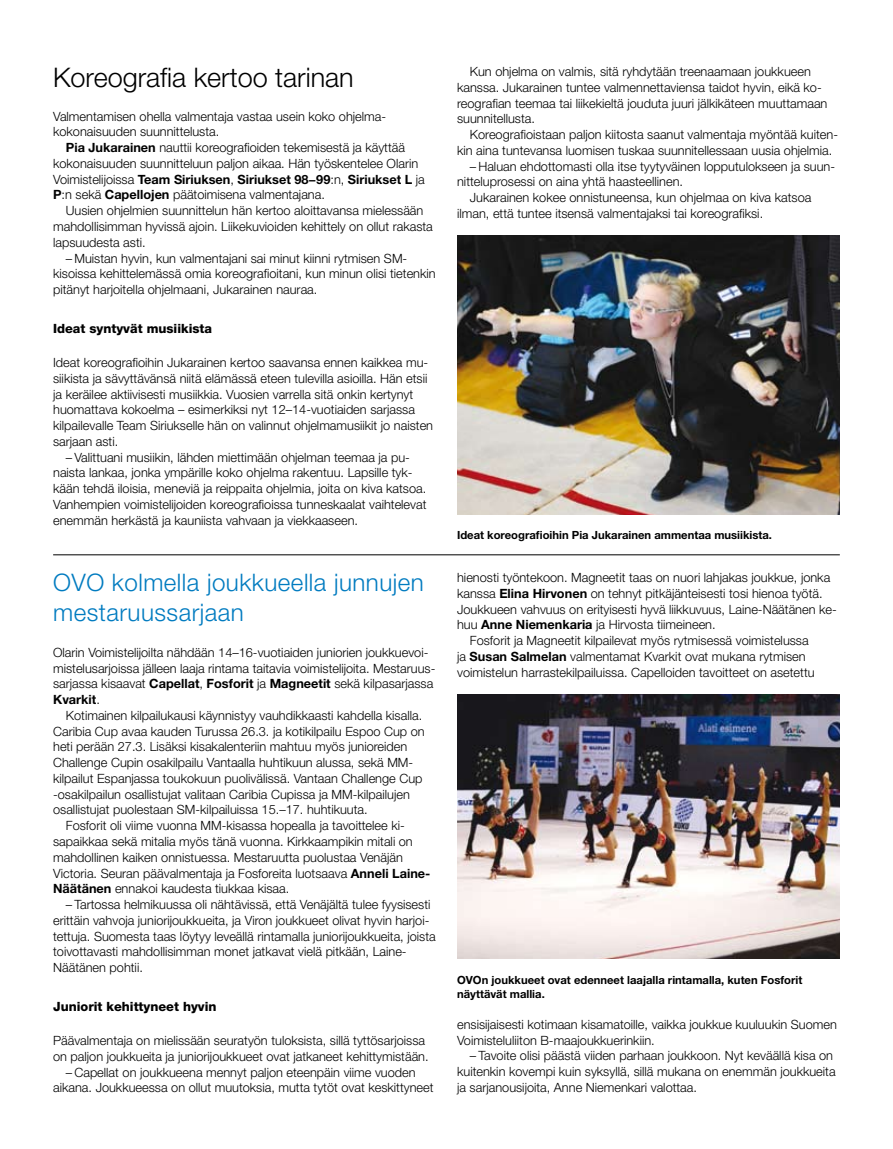
<style>
.page{position:relative;width:893px;height:1149px;background:#fff}
.page>*{position:absolute;margin:0;border:0;box-sizing:border-box;transform-origin:0 0}
.t1{font:300 27px "Helvetica Neue";color:#000}
.t2{font:300 24.15px/30px "Helvetica Neue";letter-spacing:.02em;color:#007bc0}
.t3{font:300 12.75px/15.8px "Helvetica Neue";color:#000}
.t4{font:800 12.75px "Helvetica Neue";color:#000}
.t5{font:700 11.25px/14.2px "Helvetica Neue";color:#000}
.s1{font-weight:700}
</style>
<div class="page">
<img style="left:457px;top:694px;width:383px;height:264px">
<img style="left:457px;top:235px;width:383px;height:279px">
<hr style="left:53px;top:554px;width:787px;height:1px;background:#000">
<h1 class="t1" style="left:53px;top:61px;width:302px">Koreografia kertoo tarinan</h1>
<p class="t3" style="left:457px;top:63px;width:372px;text-indent:13px">Kun ohjelma on valmis, sitä ryhdytään treenaamaan joukkueen kanssa. Jukarainen tuntee valmennettaviensa taidot hyvin, eikä ko&shy;reografian teemaa tai liikekieltä jouduta juuri jälkikäteen muuttamaan suunnitellusta.</p>
<p class="t3" style="left:457px;top:126px;width:382px;text-indent:13px">Koreografioistaan paljon kiitosta saanut valmentaja myöntää kuiten&shy;kin aina tuntevansa luomisen tuskaa suunnitellessaan uusia ohjelmia.</p>
<p class="t3" style="left:470px;top:158px;width:367px">– Haluan ehdottomasti olla itse tyytyväinen lopputulokseen ja suun-</p>
<p class="t3" style="left:457px;top:173px;width:227px">nitteluprosessi on aina yhtä haasteellinen.</p>
<p class="t3" style="left:470px;top:189px;width:343px">Jukarainen kokee onnistuneensa, kun ohjelmaa on kiva katsoa</p>
<p class="t3" style="left:457px;top:205px;width:308px">ilman, että tuntee itsensä valmentajaksi tai koreografiksi.</p>
<p class="t3" style="left:53px;top:108px;width:334px">Valmentamisen ohella valmentaja vastaa usein koko ohjelma&shy;kokonaisuuden suunnittelusta.</p>
<p class="t3" style="left:53px;top:139px;width:373px;text-indent:13px"><span class="s1">Pia Jukarainen</span> nauttii koreografioiden tekemisestä ja käyttää kokonaisuuden suunnitteluun paljon aikaa. Hän työskentelee Olarin Voimistelijoissa <span class="s1">Team Siriuksen</span>, <span class="s1">Siriukset 98−99</span>:n, <span class="s1">Siriukset L</span> ja <span class="s1">P</span>:n sekä <span class="s1">Capellojen</span> päätoimisena valmentajana.</p>
<p class="t3" style="left:53px;top:202px;width:381px;text-indent:13px">Uusien ohjelmien suunnittelun hän kertoo aloittavansa mielessään mahdollisimman hyvissä ajoin. Liikekuvioiden kehittely on ollut rakasta lapsuudesta asti.</p>
<p class="t3" style="left:53px;top:250px;width:384px;text-indent:13px">– Muistan hyvin, kun valmentajani sai minut kiinni rytmisen SM&shy;kisoissa kehittelemässä omia koreografioitani, kun minun olisi tietenkin pitänyt harjoitella ohjelmaani, Jukarainen nauraa.</p>
<p class="t4" style="left:53px;top:321px;width:160px">Ideat syntyvät musiikista</p>
<p class="t3" style="left:53px;top:354px;width:381px">Ideat koreografioihin Jukarainen kertoo saavansa ennen kaikkea mu&shy;siikista ja sävyttävänsä niitä elämässä eteen tulevilla asioilla. Hän etsii ja keräilee aktiivisesti musiikkia. Vuosien varrella sitä onkin kertynyt huomattava kokoelma – esimerkiksi nyt 12–14-vuotiaiden sarjassa kilpailevalle Team Siriukselle hän on valinnut ohjelmamusiikit jo naisten sarjaan asti.</p>
<p class="t3" style="left:53px;top:449px;width:375px;text-indent:13px">– Valittuani musiikin, lähden miettimään ohjelman teemaa ja pu&shy;naista lankaa, jonka ympärille koko ohjelma rakentuu. Lapsille tyk&shy;kään tehdä iloisia, meneviä ja reippaita ohjelmia, joita on kiva katsoa.<br>Vanhempien voimistelijoiden koreografioissa tunneskaalat vaihtelevat enemmän herkästä ja kauniista vahvaan ja viekkaaseen.</p>
<p class="t5" style="left:457px;top:527px;width:316px">Ideat koreografioihin Pia Jukarainen ammentaa musiikista.</p>
<h2 class="t2" style="left:53px;top:566px;width:372px">OVO kolmella joukkueella junnujen mestaruussarjaan</h2>
<p class="t3" style="left:457px;top:569px;width:375px">hienosti työntekoon. Magneetit taas on nuori lahjakas joukkue, jonka</p>
<p class="t3" style="left:457px;top:585px;width:367px">kanssa <span class="s1">Elina Hirvonen</span> on tehnyt pitkäjänteisesti tosi hienoa työtä.</p>
<p class="t3" style="left:457px;top:600px;width:381px">Joukkueen vahvuus on erityisesti hyvä liikkuvuus, Laine-Näätänen ke-</p>
<p class="t3" style="left:457px;top:616px;width:260px">huu <span class="s1">Anne Niemenkaria</span> ja Hirvosta tiimeineen.</p>
<p class="t3" style="left:470px;top:632px;width:340px">Fosforit ja Magneetit kilpailevat myös rytmisessä voimistelussa</p>
<p class="t3" style="left:457px;top:648px;width:350px">ja <span class="s1">Susan Salmelan</span> valmentamat Kvarkit ovat mukana rytmisen</p>
<p class="t3" style="left:457px;top:663px;width:359px">voimistelun harrastekilpailuissa. Capelloiden tavoitteet on asetettu</p>
<p class="t3" style="left:53px;top:644px;width:384px">Olarin Voimistelijoilta nähdään 14–16-vuotiaiden juniorien joukkuevoi&shy;mistelusarjoissa jälleen laaja rintama taitavia voimistelijoita. Mestaruus&shy;sarjassa kisaavat <span class="s1">Capellat</span>, <span class="s1">Fosforit</span> ja <span class="s1">Magneetit</span> sekä kilpasarjassa <span class="s1">Kvarkit</span>.</p>
<p class="t3" style="left:66px;top:707px;width:358px">Kotimainen kilpailukausi käynnistyy vauhdikkaasti kahdella kisalla.</p>
<p class="t3" style="left:53px;top:722px;width:373px">Caribia Cup avaa kauden Turussa 26.3. ja kotikilpailu Espoo Cup on</p>
<p class="t3" style="left:53px;top:738px;width:356px">heti perään 27.3. Lisäksi kisakalenteriin mahtuu myös junioreiden</p>
<p class="t3" style="left:53px;top:754px;width:362px">Challenge Cupin osakilpailu Vantaalla huhtikuun alussa, sekä MM-</p>
<p class="t3" style="left:53px;top:770px;width:371px">kilpailut Espanjassa toukokuun puolivälissä. Vantaan Challenge Cup</p>
<p class="t3" style="left:53px;top:785px;width:358px">-osakilpailun osallistujat valitaan Caribia Cupissa ja MM-kilpailujen</p>
<p class="t3" style="left:53px;top:801px;width:316px">osallistujat puolestaan SM-kilpailuissa 15.–17. huhtikuuta.</p>
<p class="t3" style="left:66px;top:817px;width:340px">Fosforit oli viime vuonna MM-kisassa hopealla ja tavoittelee ki-</p>
<p class="t3" style="left:53px;top:833px;width:361px">sapaikkaa sekä mitalia myös tänä vuonna. Kirkkaampikin mitali on</p>
<p class="t3" style="left:53px;top:848px;width:351px">mahdollinen kaiken onnistuessa. Mestaruutta puolustaa Venäjän</p>
<p class="t3" style="left:53px;top:864px;width:379px">Victoria. Seuran päävalmentaja ja Fosforeita luotsaava <span class="s1">Anneli Laine-</span></p>
<p class="t3" style="left:53px;top:880px;width:238px"><span class="s1">Näätänen</span> ennakoi kaudesta tiukkaa kisaa.</p>
<p class="t3" style="left:53px;top:896px;width:384px;text-indent:13px">– Tartossa helmikuussa oli nähtävissä, että Venäjältä tulee fyysisesti erittäin vahvoja juniorijoukkueita, ja Viron joukkueet olivat hyvin harjoi&shy;tettuja. Suomesta taas löytyy leveällä rintamalla juniorijoukkueita, joista toivottavasti mahdollisimman monet jatkavat vielä pitkään, Laine-Näätänen pohtii.</p>
<p class="t4" style="left:53px;top:998px;width:165px">Juniorit kehittyneet hyvin</p>
<p class="t3" style="left:53px;top:1032px;width:377px">Päävalmentaja on mielissään seuratyön tuloksista, sillä tyttösarjoissa on paljon joukkueita ja juniorijoukkueet ovat jatkaneet kehittymistään.</p>
<p class="t3" style="left:53px;top:1063px;width:382px;text-align:center">– Capellat on joukkueena mennyt paljon eteenpäin viime vuoden aikana. Joukkueessa on ollut muutoksia, mutta tytöt ovat keskittyneet</p>
<p class="t5" style="left:457px;top:972px;width:347px">OVOn joukkueet ovat edenneet laajalla rintamalla, kuten Fosforit näyttävät mallia.</p>
<p class="t3" style="left:457px;top:1015px;width:381px">ensisijaisesti kotimaan kisamatoille, vaikka joukkue kuuluukin Suomen<br>Voimisteluliiton B-maajoukkuerinkiin.</p>
<p class="t3" style="left:457px;top:1047px;width:380px;text-indent:13px">– Tavoite olisi päästä viiden parhaan joukkoon. Nyt keväällä kisa on kuitenkin kovempi kuin syksyllä, sillä mukana on enemmän joukkueita ja sarjanousijoita, Anne Niemenkari valottaa.</p>
</div>
